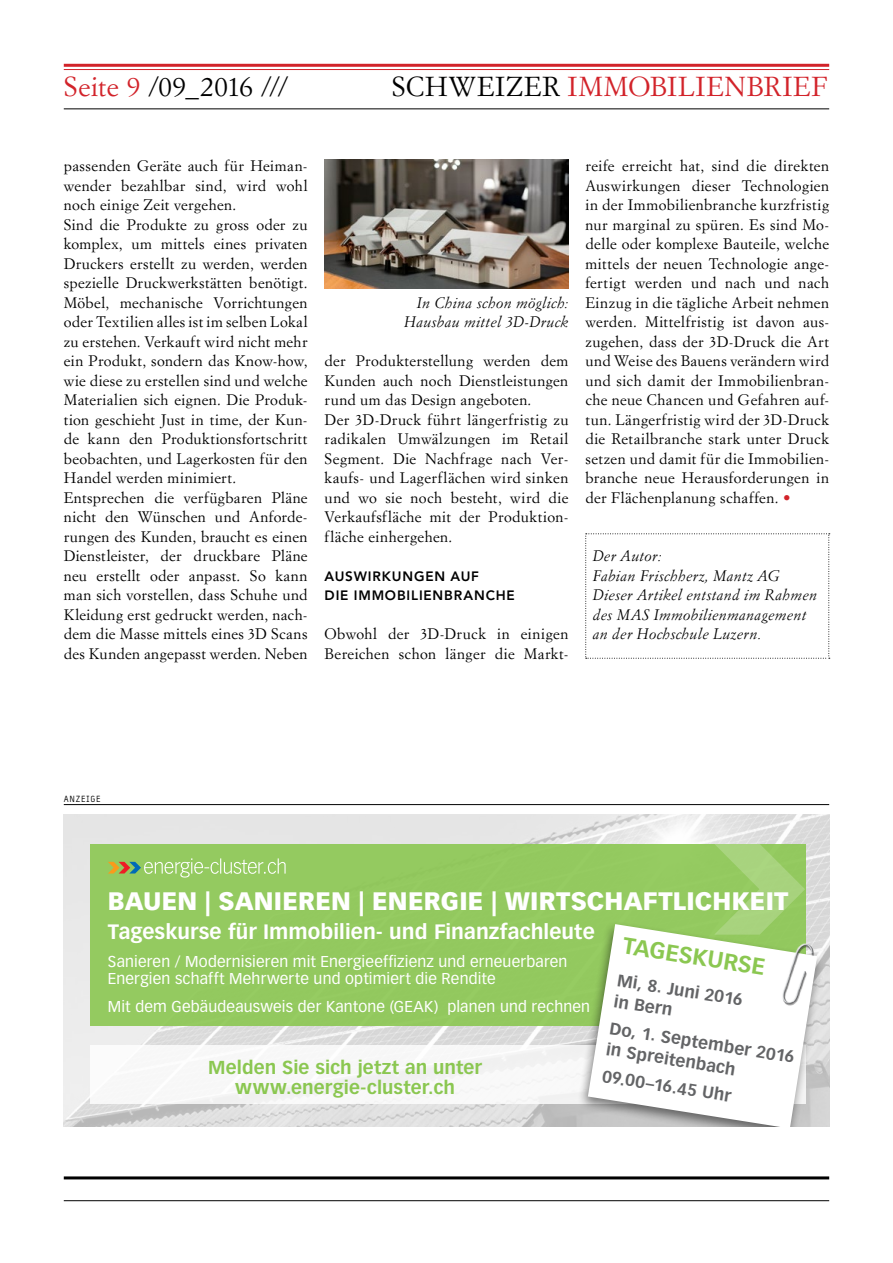
<style>
.page{position:relative;width:893px;height:1263px;background:#fff}
.page>*{position:absolute;margin:0;border:0;box-sizing:border-box;transform-origin:0 0}
.t1{font:27px "Simoncini Garamond Std";letter-spacing:.03em;color:#d2232a}
.t2{font:27px "Simoncini Garamond Std";letter-spacing:.005em;color:#000}
.t3{font:900 24.9px "Vectora LT Std";letter-spacing:.005em;color:#fff}
.t4{font:700 22.8px "Vectora LT Std";color:#8bc751}
.t5{font:700 20.4px "Vectora LT Std";letter-spacing:.005em;color:#fff}
.t6{font:700 18.45px "Vectora LT Std";letter-spacing:.005em;color:#8bc751}
.t7{font:700 16.65px/21.1px "Vectora LT Std";color:#636466}
.t8{font:15.45px/16.6px "Vectora LT Std";letter-spacing:.015em;color:#fff}
.t9{font:15px/19.5px "Simoncini Garamond Std";letter-spacing:.025em;color:#000}
.t10{font:italic 15px/19.5px "Simoncini Garamond Std";letter-spacing:.02em;color:#000}
.t11{font:800 13.5px/19.5px "Avenir LT Std";letter-spacing:.06em;color:#000}
.t12{font:9px "Typestar";letter-spacing:.065em;color:#000}
.s1{color:#d2232a}
.s2{color:#000}
.s3{font-family:"Avenir LT Std";font-weight:900;color:#d2232a}
</style>
<div class="page">
<hr style="left:64px;top:1176px;width:765px;height:3px;background:#000">
<hr style="left:64px;top:1200px;width:765px;height:1px;background:#000">
<hr style="left:64px;top:64px;width:765px;height:3px;background:#d2232a">
<hr style="left:64px;top:69px;width:765px;height:1px;background:#d2232a">
<hr style="left:64px;top:108px;width:765px;height:1px;background:#000">
<svg style="left:585px;top:533px;width:245px;height:126px"></svg>
<hr style="left:64px;top:804px;width:765px;height:1px;background:#000">
<svg style="left:64px;top:815px;width:765px;height:312px;background:#e1e1e0"></svg>
<div style="left:90px;top:1045px;width:716px;height:59px;background:#f8f8f8"></div>
<div style="left:90px;top:844px;width:716px;height:181px;background:#94c95f"></div>
<svg style="left:715px;top:844px;width:90px;height:76px"></svg>
<svg style="left:108px;top:858px;width:178px;height:19px"></svg>
<div style="left:577px;top:920px;width:247px;height:207px;background:#000;opacity:.5"></div>
<svg style="left:588px;top:924px;width:229px;height:203px"></svg>
<img style="left:772px;top:940px;width:52px;height:73px">
<img style="left:325px;top:159px;width:243px;height:129px">
<h1 class="t2" style="left:64px;top:70px;width:226px"><span class="s1">Seite 9</span> /09_2016 ///</h1>
<h1 class="t1" style="left:392px;top:70px;width:437px"><span class="s2">SCHWEIZER</span> IMMOBILIENBRIEF</h1>
<p class="t9" style="left:64px;top:156px;width:245px">passenden Geräte auch für Heiman&shy;wender bezahlbar sind, wird wohl noch einige Zeit vergehen.<br>Sind die Produkte zu gross oder zu komplex, um mittels eines privaten Druckers erstellt zu werden, werden spezielle Druckwerkstätten benötigt.<br>Möbel, mechanische Vorrichtungen oder Textilien alles ist im selben Lokal zu erstehen. Verkauft wird nicht mehr ein Produkt, sondern das Know-how, wie diese zu erstellen sind und welche Materialien sich eignen. Die Produk&shy;tion geschieht Just in time, der Kun&shy;de kann den Produktionsfortschritt beobachten, und Lagerkosten für den Handel werden minimiert.<br>Entsprechen die verfügbaren Pläne nicht den Wünschen und Anforde&shy;rungen des Kunden, braucht es einen Dienstleister, der druckbare Pläne neu erstellt oder anpasst. So kann man sich vorstellen, dass Schuhe und Kleidung erst gedruckt werden, nach&shy;dem die Masse mittels eines 3D Scans des Kunden angepasst werden. Neben</p>
<p class="t10" style="left:404px;top:292px;width:166px;text-align:right">In China schon möglich:<br>Hausbau mittel 3D-Druck</p>
<p class="t9" style="left:325px;top:351px;width:245px">der Produkterstellung werden dem<br>Kunden auch noch Dienstleistungen rund um das Design angeboten.<br>Der 3D-Druck führt längerfristig zu radikalen Umwälzungen im Retail<br>Segment. Die Nachfrage nach Ver&shy;kaufs- und Lagerflächen wird sinken und wo sie noch besteht, wird die<br>Verkaufsfläche mit der Produktion&shy;fläche einhergehen.</p>
<p class="t11" style="left:325px;top:566px;width:192px">AUSWIRKUNGEN AUF<br>DIE IMMOBILIENBRANCHE</p>
<p class="t9" style="left:325px;top:624px;width:245px">Obwohl der 3D-Druck in einigen<br>Bereichen schon länger die Markt-</p>
<p class="t9" style="left:585px;top:156px;width:245px;text-align:justify">reife erreicht hat, sind die direkten Auswirkungen dieser Technologien in der Immobilienbranche kurzfristig nur marginal zu spüren. Es sind Mo&shy;delle oder komplexe Bauteile, welche mittels der neuen Technologie ange&shy;fertigt werden und nach und nach Einzug in die tägliche Arbeit nehmen werden. Mittelfristig ist davon aus&shy;zugehen, dass der 3D-Druck die Art und Weise des Bauens verändern wird und sich damit der Immobilienbran&shy;che neue Chancen und Gefahren auf&shy;tun. Längerfristig wird der 3D-Druck die Retailbranche stark unter Druck setzen und damit für die Immobilien&shy;branche neue Herausforderungen in der Flächenplanung schaffen. <span class="s3">•</span></p>
<p class="t10" style="left:593px;top:546px;width:226px">Der Autor:<br>Fabian Frischherz, Mantz AG<br>Dieser Artikel entstand im Rahmen des MAS Immobilienmanagement an der Hochschule Luzern.</p>
<p class="t12" style="left:64px;top:794px;width:38px">ANZEIGE</p>
<h2 class="t3" style="left:108px;top:885px;width:682px">BAUEN | SANIEREN | ENERGIE | WIRTSCHAFTLICHKEIT</h2>
<p class="t8" style="left:108px;top:954px;width:461px">Sanieren / Modernisieren mit Energieeffizienz und erneuerbaren<br>Energien schafft Mehrwerte und optimiert die Rendite</p>
<p class="t8" style="left:108px;top:998px;width:484px">Mit dem Gebäudeausweis der Kantone (GEAK) planen und rechnen</p>
<h3 class="t5" style="left:108px;top:919px;width:488px">Tageskurse für Immobilien- und Finanzfachleute</h3>
<h3 class="t4" style="left:625px;top:931px;width:145px;rotate:9deg">TAGESKURSE</h3>
<p class="t7" style="left:619px;top:969px;width:129px;rotate:9deg">Mi, 8. Juni 2016 in Bern</p>
<p class="t7" style="left:611px;top:1017px;width:188px;rotate:9deg">Do, 1. September 2016 in Spreitenbach</p>
<p class="t6" style="left:208px;top:1056px;width:275px">Melden Sie sich jetzt an unter</p>
<p class="t7" style="left:604px;top:1065px;width:132px;rotate:9deg">09.00–16.45 Uhr</p>
<p class="t6" style="left:235px;top:1076px;width:221px">www.energie-cluster.ch</p>
</div>
